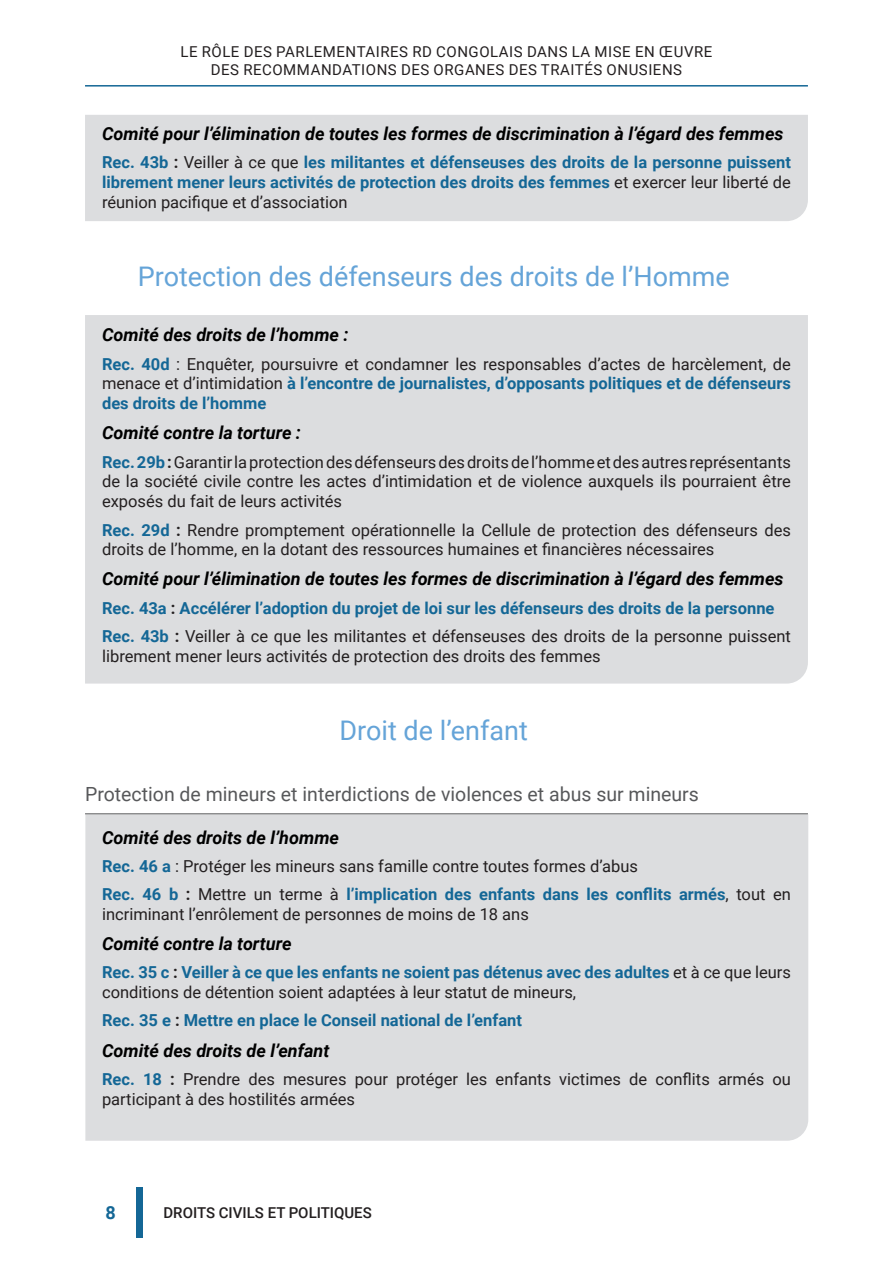
<style>
.page{position:relative;width:893px;height:1263px;background:#fff}
.page>*{position:absolute;margin:0;border:0;box-sizing:border-box;transform-origin:0 0}
.TITULO_2{font:27px "Roboto";color:#65a4d8}
.TITULO_4{font:19.5px "Roboto";color:#57585a}
.REC{font:italic 700 18px "Roboto";color:#000}
.t1{font:700 18px "Roboto";color:#146796}
.REC-2{font:16.5px/19.8px "Roboto";color:#231f20}
.REC-3{font:700 16.5px/19.8px "Roboto";color:#146796;text-align:justify}
.t2{font:15px/18px "Roboto";letter-spacing:.035em;color:#231f20;text-align:center}
.t3{font:500 15px "Roboto";color:#231f20}
.s1{color:#231f20}
.s2{font-weight:400;color:#231f20}
.s3{font-weight:700;color:#146796}
.s4{font-weight:700}
</style>
<div class="page">
<hr style="left:85px;top:85px;width:723px;height:2px;background:#146796">
<div style="left:136px;top:1187px;width:6px;height:50px;background:#146796"></div>
<div style="left:85px;top:814px;width:723px;height:327px;background:#dcdddf"></div>
<div style="left:85px;top:315px;width:723px;height:369px;background:#dcdddf"></div>
<div style="left:85px;top:115px;width:723px;height:106px;background:#dcdddf"></div>
<hr style="left:85px;top:813px;width:723px;height:1px;background:#57585a">
<p class="t2" style="left:180px;top:42px;width:534px">LE RÔLE DES PARLEMENTAIRES RD CONGOLAIS DANS LA MISE EN ŒUVRE<br>DES RECOMMANDATIONS DES ORGANES DES TRAITÉS ONUSIENS</p>
<p class="REC" style="left:102px;top:121px;width:683px">Comité pour l’élimination de toutes les formes de discrimination à l’égard des femmes</p>
<p class="REC-3" style="left:102px;top:152px;width:690px">Rec. 43b <span class="s1">:</span> <span class="s2">Veiller à ce que</span> les militantes et défenseuses des droits de la personne puissent librement mener leurs activités de protection des droits des femmes <span class="s2">et exercer leur liberté de réunion pacifique et d’association</span></p>
<p class="TITULO_2" style="left:138px;top:257px;width:593px">Protection des défenseurs des droits de l’Homme</p>
<p class="REC" style="left:102px;top:322px;width:248px">Comité des droits de l’homme :</p>
<p class="REC-2" style="left:102px;top:353px;width:690px;text-align:justify"><span class="s3">Rec. 40d</span> : Enquêter, poursuivre et condamner les responsables d’actes de harcèlement, de menace et d’intimidation <span class="s3">à l’encontre de journalistes, d’opposants politiques et de défenseurs des droits de l’homme</span></p>
<p class="REC" style="left:102px;top:420px;width:200px">Comité contre la torture :</p>
<p class="REC-2" style="left:102px;top:451px;width:690px;text-align:justify"><span class="s3">Rec. 29b</span><span class="s4">:</span> Garantir la protection des défenseurs des droits de l’homme et des autres représentants de la société civile contre les actes d’intimidation et de violence auxquels ils pourraient être exposés du fait de leurs activités</p>
<p class="REC-2" style="left:102px;top:519px;width:690px"><span class="s3">Rec. 29d</span> <span class="s4">:</span> Rendre promptement opérationnelle la Cellule de protection des défenseurs des droits de l’homme, en la dotant des ressources humaines et financières nécessaires</p>
<p class="REC" style="left:102px;top:566px;width:683px">Comité pour l’élimination de toutes les formes de discrimination à l’égard des femmes</p>
<p class="REC-3" style="left:102px;top:597px;width:674px">Rec. 43a <span class="s1">:</span> Accélérer l’adoption du projet de loi sur les défenseurs des droits de la personne</p>
<p class="REC-2" style="left:102px;top:626px;width:690px"><span class="s3">Rec. 43b</span> <span class="s4">:</span> Veiller à ce que les militantes et défenseuses des droits de la personne puissent librement mener leurs activités de protection des droits des femmes</p>
<p class="TITULO_2" style="left:340px;top:711px;width:190px">Droit de l’enfant</p>
<p class="TITULO_4" style="left:85px;top:780px;width:615px">Protection de mineurs et interdictions de violences et abus sur mineurs</p>
<p class="REC" style="left:102px;top:824px;width:238px">Comité des droits de l’homme</p>
<p class="REC-2" style="left:102px;top:855px;width:537px"><span class="s3">Rec. 46 a</span> : Protéger les mineurs sans famille contre toutes formes d’abus</p>
<p class="REC-2" style="left:102px;top:884px;width:690px"><span class="s3">Rec. 46 b</span> <span class="s4">:</span> Mettre un terme à <span class="s3">l’implication des enfants dans les conflits armés</span>, tout en incriminant l’enrôlement de personnes de moins de 18 ans</p>
<p class="REC" style="left:102px;top:931px;width:191px">Comité contre la torture</p>
<p class="REC-2" style="left:102px;top:962px;width:690px"><span class="s3">Rec. 35 c</span> <span class="s4">:</span> <span class="s3">Veiller à ce que les enfants ne soient pas détenus avec des adultes</span> et à ce que leurs conditions de détention soient adaptées à leur statut de mineurs,</p>
<p class="REC-3" style="left:102px;top:1010px;width:421px">Rec. 35 e <span class="s1">:</span> Mettre en place le Conseil national de l’enfant</p>
<p class="REC" style="left:102px;top:1037px;width:229px">Comité des droits de l’enfant</p>
<p class="REC-2" style="left:102px;top:1068px;width:690px"><span class="s3">Rec. 18</span> <span class="s4">:</span> Prendre des mesures pour protéger les enfants victimes de conflits armés ou participant à des hostilités armées</p>
<p class="t1" style="left:105px;top:1200px;width:12px">8</p>
<p class="t3" style="left:164px;top:1202px;width:210px">DROITS CIVILS ET POLITIQUES</p>
</div>
